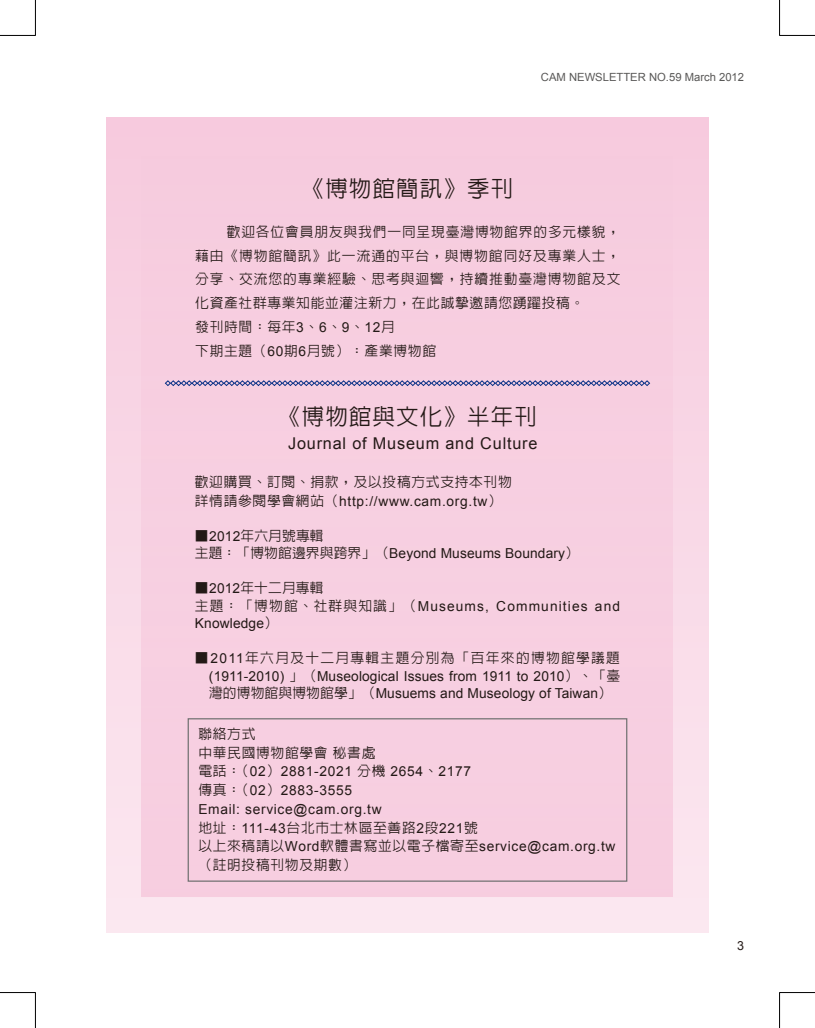
<style>
.page{position:relative;width:815px;height:1028px;background:#fff}
.page>*{position:absolute;margin:0;border:0;box-sizing:border-box;transform-origin:0 0}
.t1{font:500 22.5px "AR Hei B5";letter-spacing:.05em;color:#231916}
.t2{font:16.25px "Arial";letter-spacing:.05em;color:#231916}
.t3{font:500 13.75px/23.8px "AR Hei B5";letter-spacing:.06em;color:#231916}
.t4{font:13.75px/18.8px "Arial";letter-spacing:.05em;color:#231916}
.t5{font:13.75px/17.5px "Arial";letter-spacing:.01em;color:#231916}
.t6{font:13.75px/17.5px "Arial";letter-spacing:.08em;color:#231916}
.t7{font:500 13.75px "AR Hei B5";letter-spacing:.095em;color:#231916}
.t8{font:12.5px "Arial";color:#231916}
.t9{font:11.25px "Arial";color:#595857}
.s1{font-family:"Arial";font-weight:400}
.s2{font-family:"AR Hei B5";font-weight:500}
</style>
<div class="page">
<div style="left:106px;top:117px;width:603px;height:815px;background:linear-gradient(to bottom,#f7cade,#fbe8f0)"></div>
<div style="left:142px;top:152px;width:531px;height:744px;background:#f7cfe0"></div>
<svg style="left:165px;top:380px;width:485px;height:6px"></svg>
<div style="left:188px;top:718px;width:439px;height:163px;border:1px solid #727272"></div>
<hr style="left:0;top:35px;width:35px;height:1px;background:#000">
<hr style="left:780px;top:35px;width:35px;height:1px;background:#000">
<hr style="left:0;top:992px;width:35px;height:1px;background:#000">
<hr style="left:780px;top:992px;width:35px;height:1px;background:#000">
<hr style="left:35px;top:0;width:1px;height:35px;background:#000">
<hr style="left:35px;top:992px;width:1px;height:36px;background:#000">
<hr style="left:779px;top:0;width:1px;height:35px;background:#000">
<hr style="left:779px;top:992px;width:1px;height:36px;background:#000">
<p class="t9" style="left:541px;top:69px;width:205px">CAM NEWSLETTER NO.59 March 2012</p>
<h1 class="t1" style="left:302px;top:177px;width:213px">《博物館簡訊》季刊</h1>
<p class="t3" style="left:195px;top:220px;width:427px;text-indent:32px">歡迎各位會員朋友與我們一同呈現臺灣博物館界的多元樣貌，藉由《博物館簡訊》此一流通的平台，與博物館同好及專業人士，分享、交流您的專業經驗、思考與迴響，持續推動臺灣博物館及文化資產社群專業知能並灌注新力，在此誠摯邀請您踴躍投稿。<br>發刊時間：每年<span class="s1">3</span>、<span class="s1">6</span>、<span class="s1">9</span>、<span class="s1">12</span>月<br>下期主題（<span class="s1">60</span>期<span class="s1">6</span>月號）：產業博物館</p>
<h1 class="t1" style="left:278px;top:405px;width:260px">《博物館與文化》半年刊</h1>
<p class="t2" style="left:288px;top:433px;width:251px">Journal of Museum and Culture</p>
<p class="t3" style="left:195px;top:470px;width:318px">歡迎購買、訂閱、捐款，及以投稿方式支持本刊物</p>
<p class="t4" style="left:195px;top:491px;width:309px"><span class="s2">詳情請參閱學會網站（</span>http://www.cam.org.tw<span class="s2">）</span></p>
<p class="t3" style="left:195px;top:523px;width:130px">■<span class="s1">2012</span>年六月號專輯</p>
<p class="t5" style="left:195px;top:545px;width:386px"><span class="s2">主題：「博物館邊界與跨界」（</span>Beyond Museums Boundary<span class="s2">）</span></p>
<p class="t3" style="left:195px;top:576px;width:130px">■<span class="s1">2012</span>年十二月專輯</p>
<p class="t6" style="left:195px;top:597px;width:427px"><span class="s2">主題：「博物館、社群與知識」（</span>Museums, Communities and<br>Knowledge<span class="s2">）</span></p>
<p class="t7" style="left:195px;top:651px;width:427px">■<span class="s1">2011</span>年六月及十二月專輯主題分別為「百年來的博物館學議題</p>
<p class="t5" style="left:209px;top:667px;width:413px">(1911-2010) <span class="s2">」（</span>Museological Issues from 1911 to 2010<span class="s2">）、「臺灣的博物館與博物館學」（</span>Musuems and Museology of Taiwan<span class="s2">）</span></p>
<p class="t3" style="left:198px;top:724px;width:179px;line-height:18.8px">聯絡方式<br>中華民國博物館學會秘書處</p>
<p class="t4" style="left:198px;top:762px;width:274px"><span class="s2">電話：（</span>02<span class="s2">）</span>2881-2021 <span class="s2">分機</span> 2654<span class="s2">、</span>2177<span class="s2">傳真：（</span>02<span class="s2">）</span>2883-3555<br>Email: service@cam.org.tw</p>
<p class="t3" style="left:198px;top:815px;width:281px">地址：<span class="s1">111-43</span>台北市士林區至善路<span class="s1">2</span>段<span class="s1">221</span>號</p>
<p class="t4" style="left:198px;top:837px;width:419px"><span class="s2">以上來稿請以</span>Word<span class="s2">軟體書寫並以電子檔寄至</span>service@cam.org.tw</p>
<p class="t3" style="left:198px;top:853px;width:160px">（註明投稿刊物及期數）</p>
<p class="t8" style="left:737px;top:937px;width:8px">3</p>
</div>
